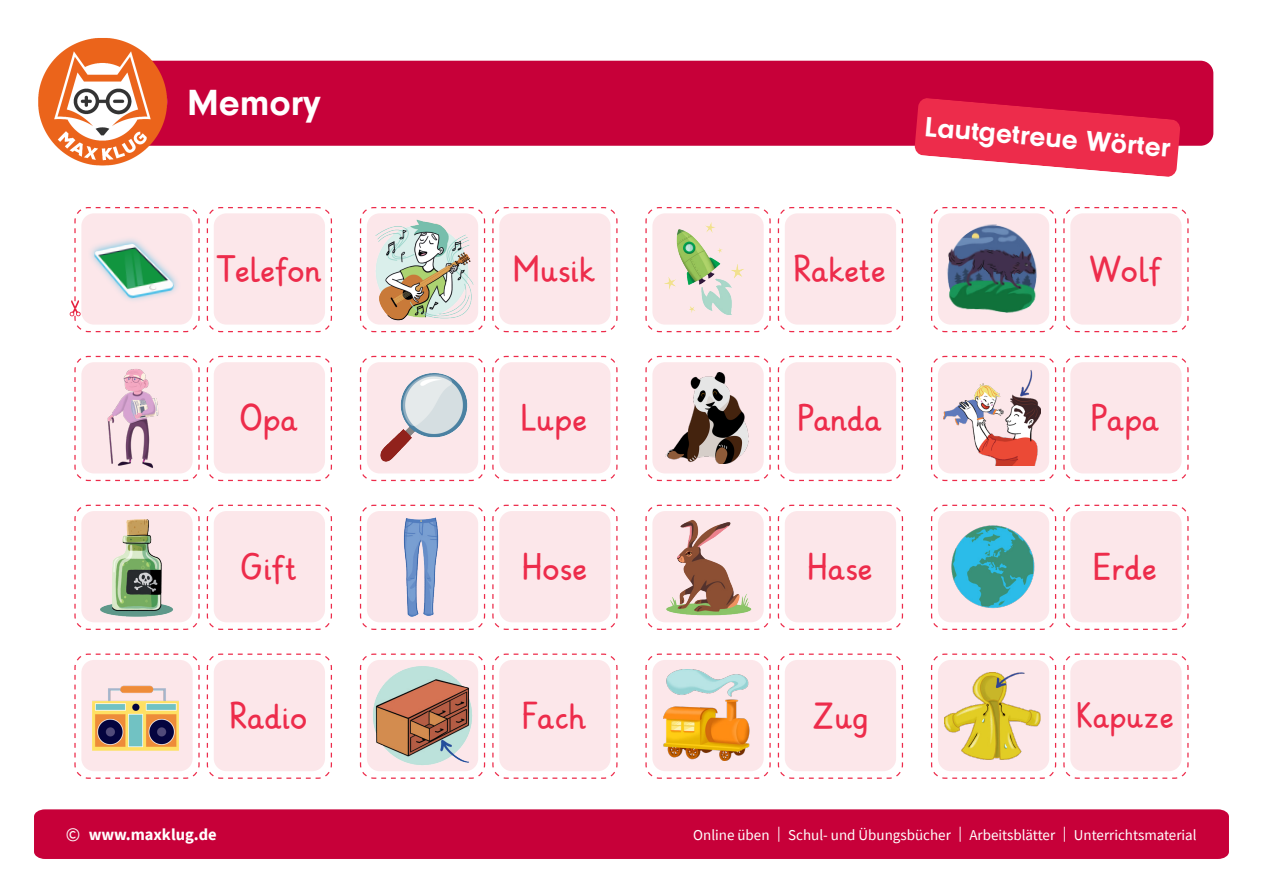
<style>
.page{position:relative;width:1263px;height:893px;background:#fff}
.page>*{position:absolute;margin:0;border:0;box-sizing:border-box;transform-origin:0 0}
.t1{font:700 37.5px "Mk Druckschrift N";color:#fff}
.t2{font:700 34.5px "Grundschrift";color:#ed2c4b}
.t3{font:700 33px "Grundschrift";color:#ed2c4b}
.t4{font:700 28.8px "Mk Druckschrift N";color:#fff}
.t5{font:700 16.5px "Source Sans Pro";color:#fff}
.t6{font:15px "Source Sans Pro";color:#fff}
.s1{font-weight:400;font-size:19.5px}
</style>
<div class="page">
<div style="left:170px;top:61px;width:1043px;height:85px;background:#c70039"></div>
<svg style="left:914px;top:98px;width:266px;height:79px;background:#ea4362"></svg>
<img style="left:38px;top:38px;width:132px;height:128px">
<div style="left:34px;top:809px;width:1195px;height:50px;background:#c70039"></div>
<svg style="left:74px;top:504px;width:126px;height:126px"></svg>
<svg style="left:359px;top:207px;width:127px;height:126px"></svg>
<svg style="left:359px;top:504px;width:127px;height:126px"></svg>
<svg style="left:645px;top:207px;width:126px;height:126px"></svg>
<svg style="left:645px;top:504px;width:126px;height:126px"></svg>
<svg style="left:931px;top:207px;width:126px;height:126px"></svg>
<svg style="left:931px;top:504px;width:126px;height:126px"></svg>
<svg style="left:74px;top:355px;width:126px;height:127px"></svg>
<svg style="left:74px;top:653px;width:126px;height:126px"></svg>
<svg style="left:359px;top:355px;width:127px;height:127px"></svg>
<svg style="left:359px;top:653px;width:127px;height:126px"></svg>
<svg style="left:645px;top:355px;width:126px;height:127px"></svg>
<svg style="left:645px;top:653px;width:126px;height:126px"></svg>
<svg style="left:931px;top:355px;width:126px;height:127px"></svg>
<svg style="left:931px;top:653px;width:126px;height:126px"></svg>
<svg style="left:206px;top:207px;width:126px;height:126px"></svg>
<svg style="left:206px;top:504px;width:126px;height:126px"></svg>
<svg style="left:492px;top:207px;width:126px;height:126px"></svg>
<svg style="left:492px;top:504px;width:126px;height:126px"></svg>
<svg style="left:777px;top:207px;width:127px;height:126px"></svg>
<svg style="left:777px;top:504px;width:127px;height:126px"></svg>
<svg style="left:1063px;top:207px;width:126px;height:126px"></svg>
<svg style="left:1063px;top:504px;width:126px;height:126px"></svg>
<svg style="left:206px;top:355px;width:126px;height:127px"></svg>
<svg style="left:206px;top:653px;width:126px;height:126px"></svg>
<svg style="left:492px;top:355px;width:126px;height:127px"></svg>
<svg style="left:492px;top:653px;width:126px;height:126px"></svg>
<svg style="left:777px;top:355px;width:127px;height:127px"></svg>
<svg style="left:777px;top:653px;width:127px;height:126px"></svg>
<svg style="left:1063px;top:355px;width:126px;height:127px"></svg>
<svg style="left:1063px;top:653px;width:126px;height:126px"></svg>
<svg style="left:70px;top:207px;width:130px;height:126px"></svg>
<img style="left:85px;top:216px;width:102px;height:107px">
<img style="left:85px;top:367px;width:99px;height:103px">
<img style="left:85px;top:513px;width:102px;height:107px">
<img style="left:88px;top:669px;width:94px;height:93px">
<img style="left:371px;top:216px;width:103px;height:107px">
<img style="left:371px;top:365px;width:103px;height:107px">
<img style="left:371px;top:514px;width:103px;height:105px">
<img style="left:371px;top:663px;width:103px;height:106px">
<img style="left:665px;top:221px;width:80px;height:94px">
<img style="left:661px;top:373px;width:91px;height:90px">
<img style="left:657px;top:516px;width:101px;height:103px">
<img style="left:663px;top:669px;width:90px;height:91px">
<img style="left:945px;top:223px;width:94px;height:94px">
<img style="left:944px;top:369px;width:96px;height:96px">
<img style="left:942px;top:513px;width:103px;height:107px">
<img style="left:944px;top:668px;width:96px;height:96px">
<h1 class="t1" style="left:187px;top:81px;width:135px">Memory</h1>
<h3 class="t4" style="left:926px;top:110px;width:248px;rotate:5deg">Lautgetreue Wörter</h3>
<p class="t2" style="left:217px;top:249px;width:107px">Telefon</p>
<p class="t2" style="left:515px;top:249px;width:81px">Musik</p>
<p class="t2" style="left:795px;top:249px;width:93px">Rakete</p>
<p class="t2" style="left:1090px;top:249px;width:74px">Wolf</p>
<p class="t2" style="left:240px;top:398px;width:59px">Opa</p>
<p class="t2" style="left:522px;top:398px;width:66px">Lupe</p>
<p class="t2" style="left:799px;top:398px;width:85px">Panda</p>
<p class="t2" style="left:1092px;top:398px;width:69px">Papa</p>
<p class="t2" style="left:242px;top:546px;width:57px">Gift</p>
<p class="t2" style="left:523px;top:546px;width:66px">Hose</p>
<p class="t2" style="left:808px;top:546px;width:66px">Hase</p>
<p class="t2" style="left:1095px;top:546px;width:64px">Erde</p>
<p class="t2" style="left:231px;top:695px;width:78px">Radio</p>
<p class="t2" style="left:523px;top:695px;width:65px">Fach</p>
<p class="t2" style="left:812px;top:695px;width:57px">Zug</p>
<p class="t3" style="left:1078px;top:695px;width:98px">Kapuze</p>
<p class="t5" style="left:66px;top:823px;width:152px"><span class="s1">©</span> www.maxklug.de</p>
<p class="t6" style="left:693px;top:825px;width:505px">Online üben | Schul- und Übungsbücher | Arbeitsblätter | Unterrichtsmaterial</p>
</div>
